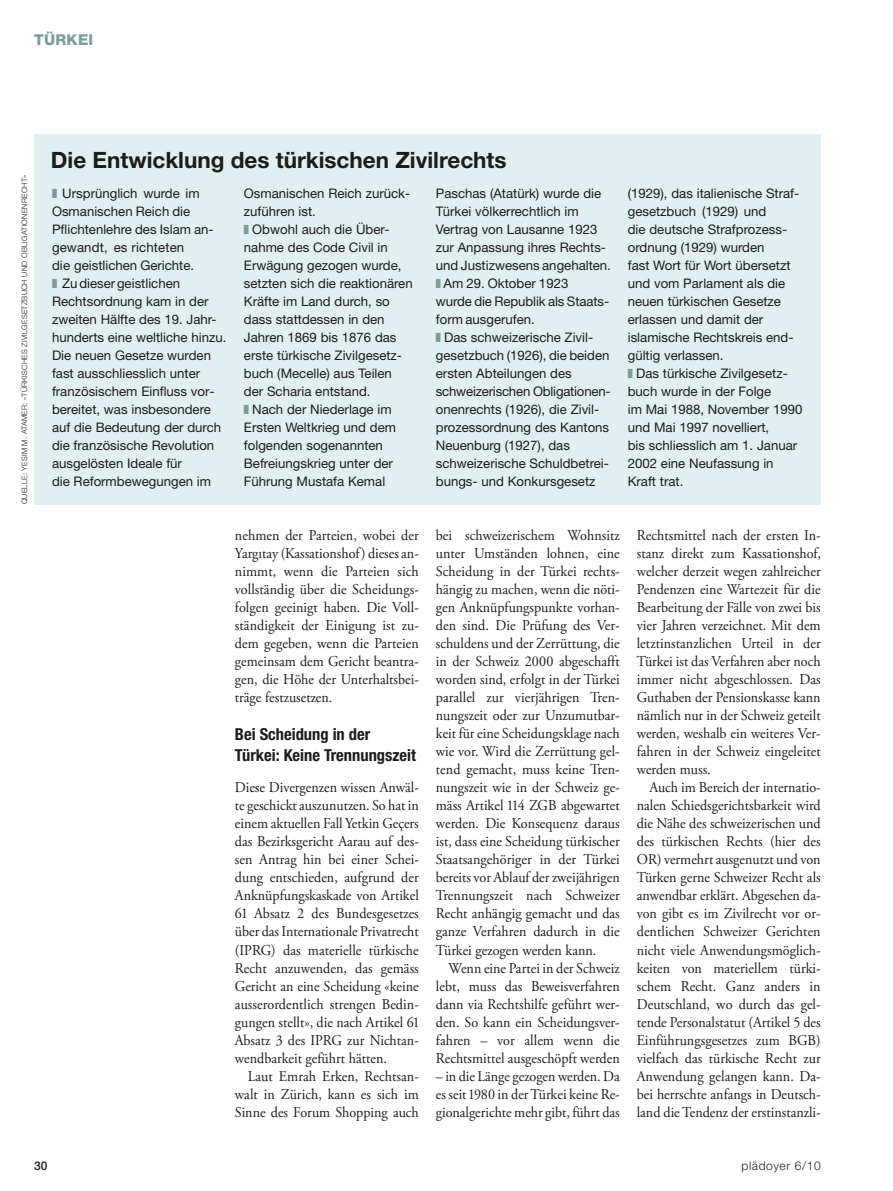
<style>
.page{position:relative;width:893px;height:1191px;background:#fff}
.page>*{position:absolute;margin:0;border:0;box-sizing:border-box;transform-origin:0 0}
.t1{font:700 22.5px "Helvetica Neue LT Std";color:#1c1c1a}
.t2{font:700 condensed 16.5px/21px "Helvetica Neue LT Std";color:#1c1c1a}
.t3{font:15px/18px "Adobe Garamond Pro";color:#1c1c1a;text-align:justify;scale:.94 1}
.t4{font:800 15px "Helvetica Neue LT Std";letter-spacing:.02em;color:#7c9b9c}
.t5{font:13.2px/18px "Helvetica Neue LT Std";color:#1c1c1a}
.t6{font:300 12px "Helvetica Neue LT Std";letter-spacing:.05em;color:#1c1c1a}
.t7{font:500 12px "Helvetica Neue LT Std";color:#1c1c1a}
.t8{font:300 7.5px "Helvetica Neue LT Std";letter-spacing:.03em;color:#1c1c1a}
.s1{color:#7c9b9c}
</style>
<div class="page">
<div style="left:34px;top:134px;width:787px;height:371px;background:#e1eff1"></div>
<p class="t4" style="left:34px;top:34px;width:61px">TÜRKEI</p>
<p class="t8" style="left:22px;top:504px;width:331px;rotate:-90deg">QUELLE: YESIM M. ATAMER: «TÜRKISCHES ZIVILGESETZBUCH UND OBLIGATIONENRECHT»</p>
<h1 class="t1" style="left:51px;top:152px;width:457px">Die Entwicklung des türkischen Zivilrechts</h1>
<p class="t5" style="left:52px;top:186px;width:163px"><span class="s1">■</span> Ursprünglich wurde im<br>Osmanischen Reich die<br>Pflichtenlehre des Islam an&shy;gewandt, es richteten<br>die geistlichen Gerichte.</p>
<p class="t5" style="left:52px;top:276px;width:176px"><span class="s1">■</span> Zudiesergeistlichen<br>Rechtsordnung kam in der zweiten Hälfte des 19. Jahr&shy;hunderts eine weltliche hinzu.<br>Die neuen Gesetze wurden fast ausschliesslich unter französischem Einfluss vor&shy;bereitet, was insbesondere auf die Bedeutung der durch die französische Revolution ausgelösten Ideale für<br>die Reformbewegungen im</p>
<p class="t5" style="left:436px;top:186px;width:177px">Paschas (Atatürk) wurde die<br>Türkei völkerrechtlich im<br>Vertrag von Lausanne 1923 zur Anpassung ihres Rechts&shy;und Justizwesens angehalten.</p>
<p class="t5" style="left:436px;top:276px;width:175px"><span class="s1">■</span> Am 29. Oktober 1923<br>wurde die Republik als Staats&shy;form ausgerufen.</p>
<p class="t5" style="left:436px;top:330px;width:176px"><span class="s1">■</span> Das schweizerische Zivil&shy;gesetzbuch (1926), die beiden ersten Abteilungen des schweizerischen Obligationen&shy;onenrechts (1926), die Zivil&shy;prozessordnung des Kantons<br>Neuenburg (1927), das schweizerische Schuldbetrei&shy;bungs- und Konkursgesetz</p>
<p class="t5" style="left:244px;top:186px;width:168px">Osmanischen Reich zurück&shy;zuführen ist.</p>
<p class="t5" style="left:244px;top:222px;width:170px"><span class="s1">■</span> Obwohl auch die Über&shy;nahme des Code Civil in<br>Erwägung gezogen wurde, setzten sich die reaktionären<br>Kräfte im Land durch, so dass stattdessen in den<br>Jahren 1869 bis 1876 das erste türkische Zivilgesetz&shy;buch (Mecelle) aus Teilen der Scharia entstand.</p>
<p class="t5" style="left:244px;top:402px;width:154px"><span class="s1">■</span> Nach der Niederlage im<br>Ersten Weltkrieg und dem folgenden sogenannten<br>Befreiungskrieg unter der<br>Führung Mustafa Kemal</p>
<p class="t5" style="left:628px;top:186px;width:173px">(1929), das italienische Straf&shy;gesetzbuch (1929) und<br>die deutsche Strafprozess&shy;ordnung (1929) wurden<br>fast Wort für Wort übersetzt und vom Parlament als die neuen türkischen Gesetze erlassen und damit der islamische Rechtskreis end&shy;gültig verlassen.</p>
<p class="t5" style="left:628px;top:366px;width:176px"><span class="s1">■</span> Das türkische Zivilgesetz&shy;buch wurde in der Folge<br>im Mai 1988, November 1990 und Mai 1997 novelliert,<br>bis schliesslich am 1. Januar<br>2002 eine Neufassung in<br>Kraft trat.</p>
<p class="t3" style="left:235px;top:528px;width:197px">nehmen der Parteien, wobei der Yargıtay (Kassationshof) dieses an&shy;nimmt, wenn die Parteien sich vollständig über die Scheidungs&shy;folgen geeinigt haben. Die Voll&shy;ständigkeit der Einigung ist zu&shy;dem gegeben, wenn die Parteien gemeinsam dem Gericht beantra&shy;gen, die Höhe der Unterhaltsbei&shy;träge festzusetzen.</p>
<p class="t2" style="left:235px;top:725px;width:183px">Bei Scheidung in der<br>Türkei: Keine Trennungszeit</p>
<p class="t3" style="left:235px;top:780px;width:197px">Diese Divergenzen wissen Anwäl&shy;te geschickt auszunutzen. So hat in einem aktuellen Fall Yetkin Geçers das Bezirksgericht Aarau auf des&shy;sen Antrag hin bei einer Schei&shy;dung entschieden, aufgrund der Anknüpfungskaskade von Artikel 61 Absatz 2 des Bundesgesetzes über das Internationale Privatrecht (IPRG) das materielle türkische Recht anzuwenden, das gemäss Gericht an eine Scheidung «keine ausserordentlich strengen Bedin&shy;gungen stellt», die nach Artikel 61<br>Absatz 3 des IPRG zur Nichtan&shy;wendbarkeit geführt hätten.</p>
<p class="t3" style="left:235px;top:1068px;width:197px;text-indent:13px">Laut Emrah Erken, Rechtsan&shy;walt in Zürich, kann es sich im Sinne des Forum Shopping auch</p>
<p class="t3" style="left:436px;top:528px;width:197px">bei schweizerischem Wohnsitz unter Umständen lohnen, eine Scheidung in der Türkei rechts&shy;hängig zu machen, wenn die nöti&shy;gen Anknüpfungspunkte vorhan&shy;den sind. Die Prüfung des Ver&shy;schuldens und der Zerrüttung, die in der Schweiz 2000 abgeschafft worden sind, erfolgt in der Türkei parallel zur vierjährigen Tren&shy;nungszeit oder zur Unzumutbar&shy;keit für eine Scheidungsklage nach wie vor. Wird die Zerrüttung gel&shy;tend gemacht, muss keine Tren&shy;nungszeit wie in der Schweiz ge&shy;mäss Artikel 114 ZGB abgewartet werden. Die Konsequenz daraus ist, dass eine Scheidung türkischer Staatsangehöriger in der Türkei bereits vor Ablauf der zweijährigen Trennungszeit nach Schweizer Recht anhängig gemacht und das ganze Verfahren dadurch in die Türkei gezogen werden kann.</p>
<p class="t3" style="left:436px;top:960px;width:197px;text-indent:13px">Wenn eine Partei in der Schweiz lebt, muss das Beweisverfahren dann via Rechtshilfe geführt wer&shy;den. So kann ein Scheidungsver&shy;fahren – vor allem wenn die Rechtsmittel ausgeschöpft werden</p>
<p class="t3" style="left:436px;top:1068px;width:197px">– in die Länge gezogen werden. Da es seit 1980 in derTürkei keine Re&shy;gionalgerichte mehr gibt, führt das</p>
<p class="t3" style="left:637px;top:528px;width:198px">Rechtsmittel nach der ersten In&shy;stanz direkt zum Kassationshof, welcher derzeit wegen zahlreicher Pendenzen eine Wartezeit für die Bearbeitung der Fälle von zwei bis vier Jahren verzeichnet. Mit dem letztinstanzlichen Urteil in der Türkei ist das Verfahren aber noch immer nicht abgeschlossen. Das Guthaben der Pensionskasse kann nämlich nur in der Schweiz geteilt werden, weshalb ein weiteres Ver&shy;fahren in der Schweiz eingeleitet werden muss.</p>
<p class="t3" style="left:637px;top:780px;width:197px;text-indent:13px">Auch im Bereich der internatio&shy;nalen Schiedsgerichtsbarkeit wird die Nähe des schweizerischen und des türkischen Rechts (hier des OR) vermehrt ausgenutzt und von Türken gerne Schweizer Recht als anwendbar erklärt. Abgesehen da&shy;von gibt es im Zivilrecht vor or&shy;dentlichen Schweizer Gerichten nicht viele Anwendungsmöglich&shy;keiten von materiellem türki&shy;schem Recht. Ganz anders in Deutschland, wo durch das gel&shy;tende Personalstatut (Artikel 5 des Einführungsgesetzes zum BGB) vielfach das türkische Recht zur Anwendung gelangen kann. Da&shy;bei herrschte anfangs in Deutsch&shy;land die Tendenz der erstinstanzli-</p>
<p class="t7" style="left:34px;top:1161px;width:15px">30</p>
<p class="t6" style="left:742px;top:1161px;width:81px">plädoyer 6/10</p>
</div>
